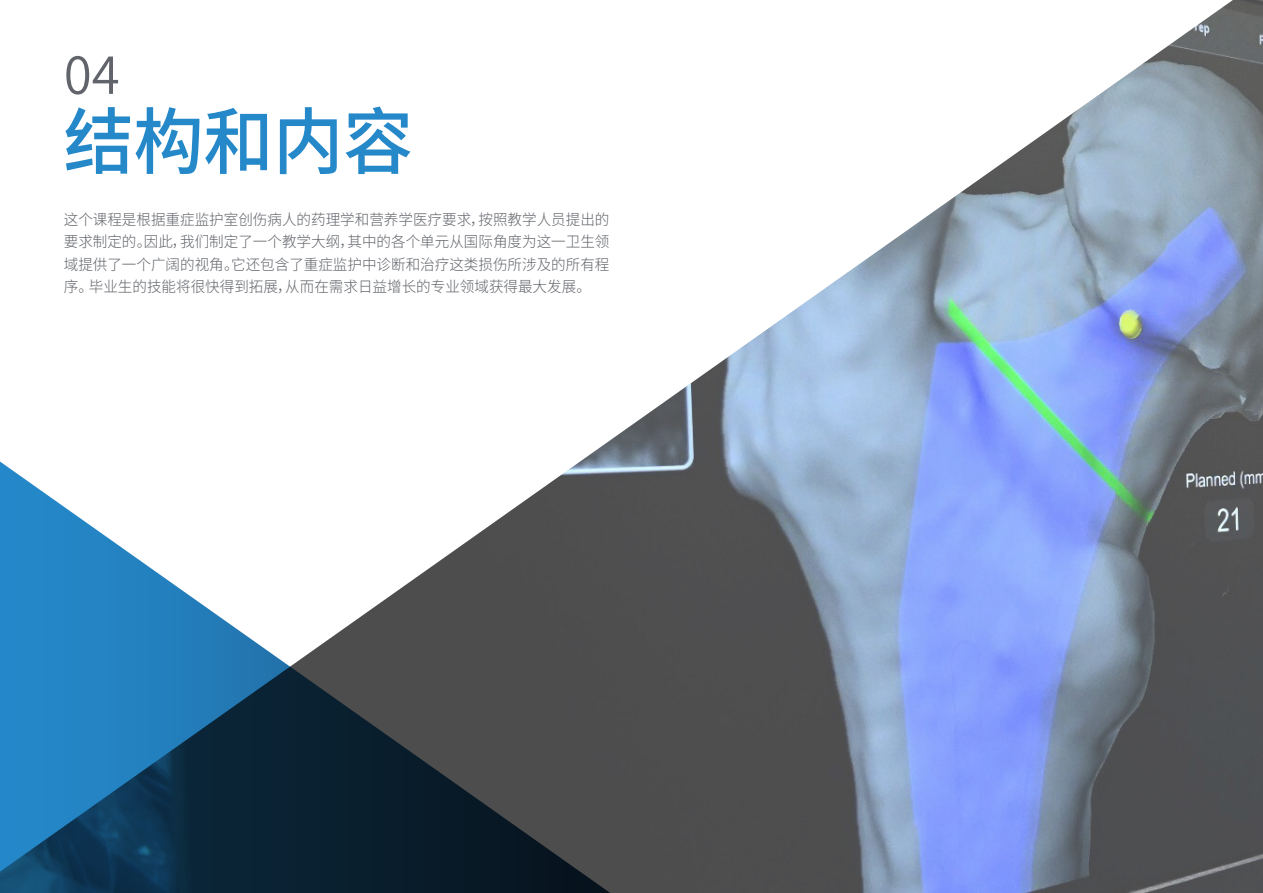
<style>
.page{position:relative;width:1263px;height:893px;background:#fff}
.page>*{position:absolute;margin:0;border:0;box-sizing:border-box;transform-origin:0 0}
.t1{font:500 72px "Source Han Sans CN";color:#2488c9}
.t2{font:52.5px "Source Han Sans CN";color:#61646a}
.t3{font:300 15px/22.5px "Source Han Sans CN";color:#61646a;text-align:justify}
</style>
<div class="page">
<img style="left:602px;top:0;width:661px;height:893px">
<svg style="left:0;top:446px;width:640px;height:447px"></svg>
<h2 class="t2" style="left:64px;top:45px;width:57px">04</h2>
<h1 class="t1" style="left:64px;top:101px;width:351px">结构和内容</h1>
<p class="t3" style="left:64px;top:208px;width:547px">这个课程是根据重症监护室创伤病人的药理学和营养学医疗要求，按照教学人员提出的要求制定的。因此，我们制定了一个教学大纲，其中的各个单元从国际角度为这一卫生领域提供了一个广阔的视角。它还包含了重症监护中诊断和治疗这类损伤所涉及的所有程序。毕业生的技能将很快得到拓展，从而在需求日益增长的专业领域获得最大发展。</p>
</div>
